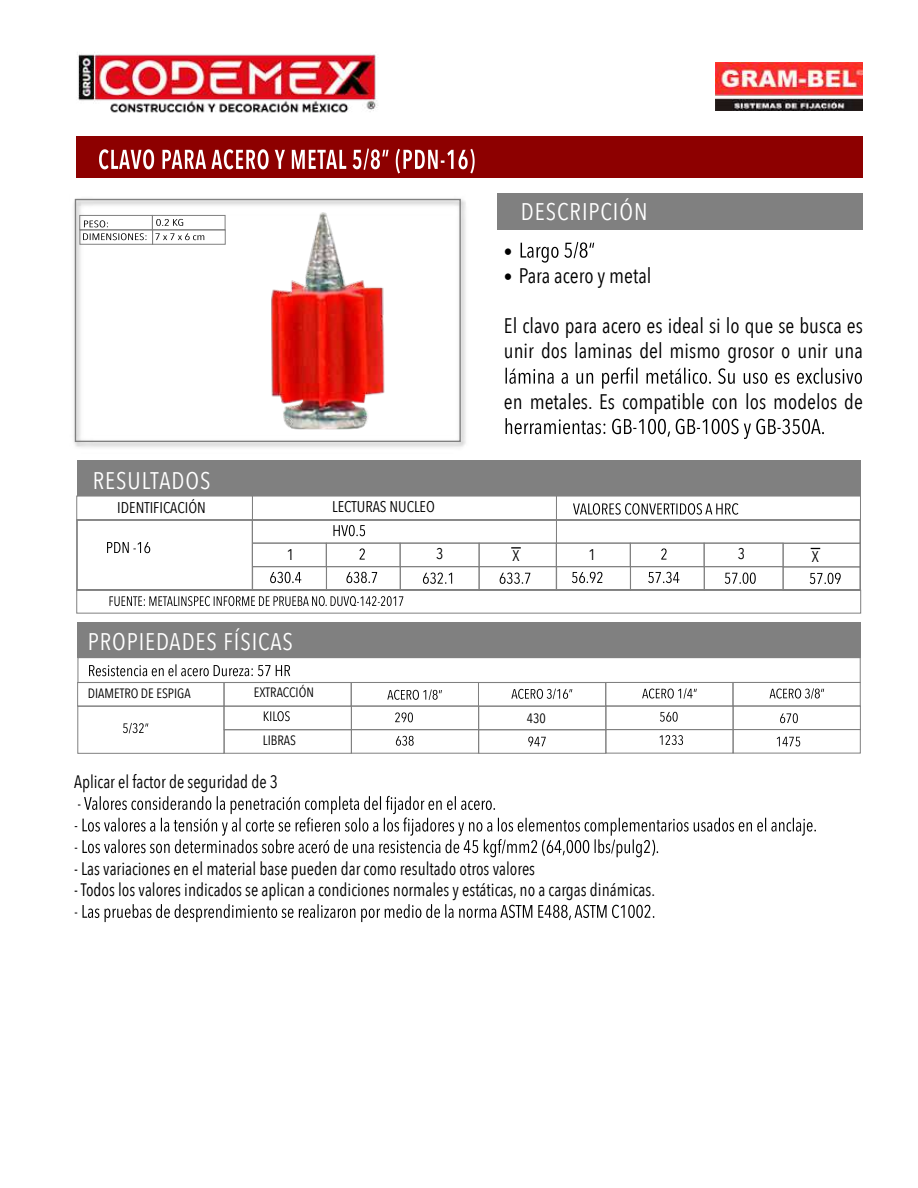
<style>
.page{position:relative;width:918px;height:1188px;background:#fff}
.page>*{position:absolute;margin:0;border:0;box-sizing:border-box;transform-origin:0 0}
.t1{font:24px "Avenir Next Condensed";letter-spacing:.04em;color:#fff}
.t2{font:21px/25.2px "Avenir Next Condensed";color:#000}
.t3{font:18px "Avenir Next Condensed";color:#000;scale:.96 1}
.t4{font:15.45px "Avenir Next Condensed";color:#000}
.t5{font:13.5px "Avenir Next Condensed";color:#000}
.s1{font-size:18px}
</style>
<div class="page">
<img style="left:74px;top:198px;width:392px;height:250px">
<div style="left:75px;top:199px;width:386px;height:243px;border:1px solid #808080"></div>
<svg style="left:521px;top:242px;width:73px;height:21px"></svg>
<svg style="left:506px;top:367px;width:356px;height:22px"></svg>
<svg style="left:506px;top:418px;width:318px;height:21px"></svg>
<div style="left:497px;top:193px;width:366px;height:37px;background:#808080"></div>
<div style="left:77px;top:136px;width:786px;height:42px;background:#8d0000"></div>
<svg style="left:99px;top:148px;width:376px;height:26px"></svg>
<img style="left:267px;top:211px;width:122px;height:220px">
<div style="left:80px;top:215px;width:73px;height:15px;border:1px solid #808080"></div>
<div style="left:80px;top:230px;width:73px;height:14px;border:1px solid #808080"></div>
<svg style="left:84px;top:220px;width:24px;height:7px"></svg>
<svg style="left:83px;top:233px;width:64px;height:7px"></svg>
<div style="left:152px;top:215px;width:73px;height:15px;border:1px solid #808080"></div>
<div style="left:152px;top:230px;width:73px;height:14px;border:1px solid #808080"></div>
<svg style="left:156px;top:219px;width:27px;height:7px"></svg>
<svg style="left:156px;top:233px;width:48px;height:7px"></svg>
<div style="left:77px;top:496px;width:176px;height:24px;border:1px solid #808080"></div>
<div style="left:76px;top:520px;width:177px;height:71px;border:1px solid #808080"></div>
<div style="left:252px;top:496px;width:305px;height:24px;border:1px solid #808080"></div>
<div style="left:326px;top:543px;width:74px;height:24px;border:1px solid #808080"></div>
<div style="left:326px;top:567px;width:74px;height:23px;border:1px solid #808080"></div>
<div style="left:400px;top:543px;width:79px;height:24px;border:1px solid #808080"></div>
<div style="left:400px;top:567px;width:79px;height:23px;border:1px solid #808080"></div>
<div style="left:252px;top:520px;width:305px;height:23px;border:1px solid #808080"></div>
<div style="left:252px;top:543px;width:74px;height:24px;border:1px solid #808080"></div>
<div style="left:252px;top:567px;width:75px;height:23px;border:1px solid #808080"></div>
<div style="left:77px;top:460px;width:783px;height:36px;background:#808080"></div>
<div style="left:77px;top:590px;width:784px;height:23px;border:1px solid #808080"></div>
<svg style="left:110px;top:596px;width:293px;height:10px"></svg>
<svg style="left:107px;top:542px;width:43px;height:11px"></svg>
<div style="left:479px;top:543px;width:77px;height:24px;border:1px solid #808080"></div>
<div style="left:479px;top:567px;width:77px;height:23px;border:1px solid #808080"></div>
<div style="left:556px;top:496px;width:305px;height:24px;border:1px solid #808080"></div>
<div style="left:630px;top:543px;width:74px;height:24px;border:1px solid #808080"></div>
<div style="left:630px;top:567px;width:74px;height:23px;border:1px solid #808080"></div>
<div style="left:704px;top:543px;width:79px;height:24px;border:1px solid #808080"></div>
<div style="left:704px;top:567px;width:79px;height:23px;border:1px solid #808080"></div>
<div style="left:556px;top:520px;width:304px;height:23px;border:1px solid #808080"></div>
<div style="left:556px;top:543px;width:74px;height:24px;border:1px solid #808080"></div>
<div style="left:556px;top:567px;width:75px;height:23px;border:1px solid #808080"></div>
<div style="left:783px;top:543px;width:77px;height:24px;border:1px solid #808080"></div>
<div style="left:783px;top:567px;width:77px;height:24px;border:1px solid #808080"></div>
<svg style="left:573px;top:503px;width:165px;height:12px"></svg>
<svg style="left:333px;top:525px;width:32px;height:11px"></svg>
<svg style="left:360px;top:548px;width:5px;height:12px"></svg>
<svg style="left:511px;top:547px;width:10px;height:2px"></svg>
<svg style="left:270px;top:572px;width:31px;height:11px"></svg>
<svg style="left:346px;top:572px;width:31px;height:11px"></svg>
<svg style="left:500px;top:573px;width:30px;height:11px"></svg>
<svg style="left:423px;top:573px;width:29px;height:11px"></svg>
<svg style="left:661px;top:548px;width:6px;height:12px"></svg>
<svg style="left:572px;top:572px;width:30px;height:11px"></svg>
<svg style="left:648px;top:572px;width:31px;height:11px"></svg>
<svg style="left:810px;top:573px;width:31px;height:11px"></svg>
<svg style="left:725px;top:573px;width:31px;height:11px"></svg>
<div style="left:77px;top:682px;width:147px;height:24px;border:1px solid #808080"></div>
<div style="left:78px;top:706px;width:146px;height:48px;border:1px solid #808080"></div>
<div style="left:224px;top:706px;width:128px;height:24px;border:1px solid #808080"></div>
<div style="left:77px;top:622px;width:783px;height:36px;background:#808080"></div>
<svg style="left:123px;top:723px;width:25px;height:10px"></svg>
<svg style="left:264px;top:711px;width:26px;height:10px"></svg>
<div style="left:224px;top:682px;width:127px;height:24px;border:1px solid #808080"></div>
<div style="left:78px;top:657px;width:783px;height:26px;border:1px solid #808080"></div>
<svg style="left:89px;top:664px;width:201px;height:12px"></svg>
<div style="left:351px;top:706px;width:128px;height:24px;border:1px solid #808080"></div>
<div style="left:351px;top:729px;width:128px;height:24px;border:1px solid #808080"></div>
<svg style="left:395px;top:712px;width:18px;height:10px"></svg>
<svg style="left:396px;top:736px;width:18px;height:10px"></svg>
<svg style="left:387px;top:689px;width:55px;height:11px"></svg>
<div style="left:351px;top:682px;width:128px;height:24px;border:1px solid #808080"></div>
<div style="left:478px;top:706px;width:128px;height:24px;border:1px solid #808080"></div>
<svg style="left:528px;top:737px;width:18px;height:9px"></svg>
<svg style="left:511px;top:689px;width:61px;height:10px"></svg>
<div style="left:478px;top:682px;width:128px;height:24px;border:1px solid #808080"></div>
<div style="left:606px;top:706px;width:127px;height:24px;border:1px solid #808080"></div>
<div style="left:606px;top:729px;width:127px;height:24px;border:1px solid #808080"></div>
<svg style="left:660px;top:712px;width:18px;height:10px"></svg>
<svg style="left:660px;top:735px;width:23px;height:10px"></svg>
<svg style="left:642px;top:688px;width:55px;height:11px"></svg>
<div style="left:606px;top:682px;width:127px;height:24px;border:1px solid #808080"></div>
<div style="left:733px;top:706px;width:128px;height:24px;border:1px solid #808080"></div>
<div style="left:733px;top:729px;width:127px;height:24px;border:1px solid #808080"></div>
<svg style="left:780px;top:713px;width:18px;height:10px"></svg>
<svg style="left:777px;top:737px;width:23px;height:9px"></svg>
<svg style="left:770px;top:688px;width:54px;height:11px"></svg>
<div style="left:733px;top:682px;width:127px;height:24px;border:1px solid #808080"></div>
<svg style="left:75px;top:796px;width:741px;height:61px"></svg>
<svg style="left:75px;top:904px;width:579px;height:18px"></svg>
<img style="left:78px;top:52px;width:300px;height:61px">
<img style="left:715px;top:62px;width:147px;height:48px">
<h1 class="t1" style="left:521px;top:191px;width:128px">DESCRIPCIÓN</h1>
<h1 class="t1" style="left:93px;top:460px;width:119px">RESULTADOS</h1>
<p class="t4" style="left:117px;top:495px;width:90px">IDENTIFICACIÓN</p>
<p class="t4" style="left:332px;top:493px;width:104px">LECTURAS NUCLEO</p>
<p class="t3" style="left:504px;top:236px;width:10px">•</p>
<p class="t2" style="left:504px;top:262px;width:149px"><span class="s1">•</span> Para acero y metal</p>
<p class="t2" style="left:504px;top:312px;width:361px">El clavo para acero es ideal si lo que se busca es unir dos laminas del mismo grosor o unir una</p>
<p class="t2" style="left:504px;top:388px;width:361px">en metales. Es compatible con los modelos de</p>
<p class="t4" style="left:287px;top:541px;width:9px">1</p>
<p class="t4" style="left:436px;top:541px;width:9px">3</p>
<p class="t4" style="left:513px;top:543px;width:9px">X</p>
<p class="t4" style="left:588px;top:541px;width:9px">1</p>
<p class="t4" style="left:738px;top:541px;width:9px">3</p>
<p class="t4" style="left:812px;top:543px;width:9px">X</p>
<h1 class="t1" style="left:88px;top:621px;width:207px">PROPIEDADES FÍSICAS</h1>
<p class="t5" style="left:88px;top:682px;width:104px">DIAMETRO DE ESPIGA</p>
<p class="t5" style="left:254px;top:681px;width:62px">EXTRACCIÓN</p>
<p class="t5" style="left:263px;top:728px;width:35px">LIBRAS</p>
<p class="t3" style="left:74px;top:766px;width:214px">Aplicar el factor de seguridad de 3</p>
<p class="t5" style="left:527px;top:707px;width:21px">430</p>
<p class="t3" style="left:74px;top:853px;width:482px">- Las variaciones en el material base pueden dar como resultado otros valores</p>
<p class="t3" style="left:74px;top:874px;width:607px">- Todos los valores indicados se aplican a condiciones normales y estáticas, no a cargas dinámicas.</p>
</div>
